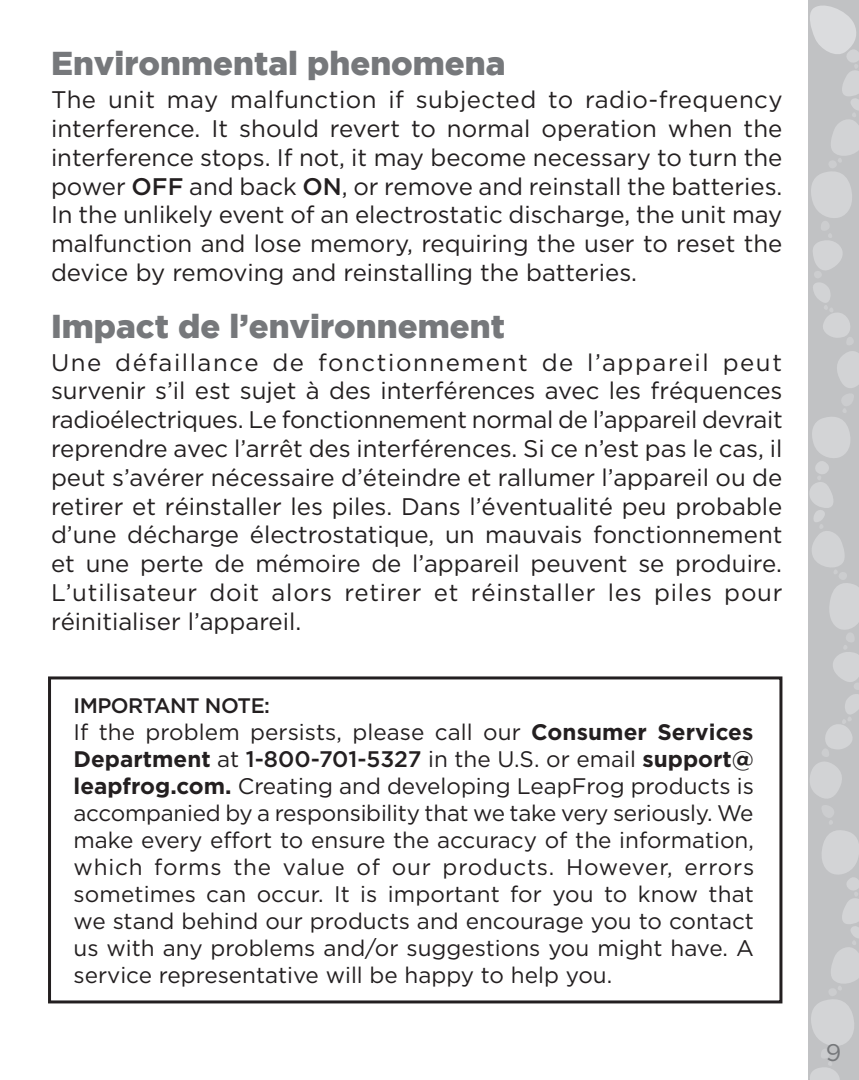
<style>
.page{position:relative;width:859px;height:1080px;background:#fff}
.page>*{position:absolute;margin:0;border:0;box-sizing:border-box;transform-origin:0 0}
.t1{font:900 33px "Gotham";color:#76787b}
.t2{font:24px/28.8px "Gotham";color:#231f20;text-align:justify}
.t3{font:24px "Gotham";color:#76787b}
.t4{font:22.5px/27px "Gotham";color:#231f20;text-align:justify}
.t5{font:700 22.5px "Gotham HTF";color:#231f20}
.t6{font:500 21px "Gotham HTF";letter-spacing:-.025em;color:#231f20}
.s1{font-family:"Gotham HTF";font-weight:500}
.s2{font-family:"Gotham HTF";font-weight:700}
.s3{font-family:"Gotham";font-weight:400}
.s4{font-weight:500}
</style>
<div class="page">
<svg style="left:808px;top:0;width:51px;height:1080px;background:#c7c8ca"></svg>
<div style="left:48px;top:676px;width:734px;height:327px;border:3px solid #231f20"></div>
<h1 class="t1" style="left:51px;top:44px;width:456px">Environmental phenomena</h1>
<p class="t2" style="left:51px;top:85px;width:733px">The unit may malfunction if subjected to radio-frequency interference. It should revert to normal operation when the interference stops. If not, it may become necessary to turn the power <span class="s1">OFF</span> and back <span class="s1">ON</span>, or remove and reinstall the batteries.<br>In the unlikely event of an electrostatic discharge, the unit may malfunction and lose memory, requiring the user to reset the device by removing and reinstalling the batteries.</p>
<h1 class="t1" style="left:51px;top:307px;width:455px">Impact de l’environnement</h1>
<p class="t2" style="left:51px;top:347px;width:733px">Une défaillance de fonctionnement de l’appareil peut survenir s’il est sujet à des interférences avec les fréquences radioélectriques. Le fonctionnement normal de l’appareil devrait reprendre avec l’arrêt des interférences. Si ce n’est pas le cas, il peut s’avérer nécessaire d’éteindre et rallumer l’appareil ou de retirer et réinstaller les piles. Dans l’éventualité peu probable d’une décharge électrostatique, un mauvais fonctionnement et une perte de mémoire de l’appareil peuvent se produire.<br>L’utilisateur doit alors retirer et réinstaller les piles pour réinitialiser l’appareil.</p>
<p class="t6" style="left:74px;top:694px;width:198px">IMPORTANT NOTE:</p>
<p class="t4" style="left:74px;top:719px;width:681px">If the problem persists, please call our <span class="s2">Consumer Services</span></p>
<p class="t5" style="left:74px;top:746px;width:682px">Department <span class="s3">at</span> <span class="s4">1-800-701-5327</span> <span class="s3">in the U.S. or email</span> support@</p>
<p class="t4" style="left:74px;top:773px;width:682px"><span class="s2">leapfrog.com.</span> Creating and developing LeapFrog products is accompanied by a responsibility that we take very seriously. We make every effort to ensure the accuracy of the information, which forms the value of our products. However, errors sometimes can occur. It is important for you to know that we stand behind our products and encourage you to contact us with any problems and/or suggestions you might have. A service representative will be happy to help you.</p>
<p class="t3" style="left:826px;top:1039px;width:17px">9</p>
</div>
